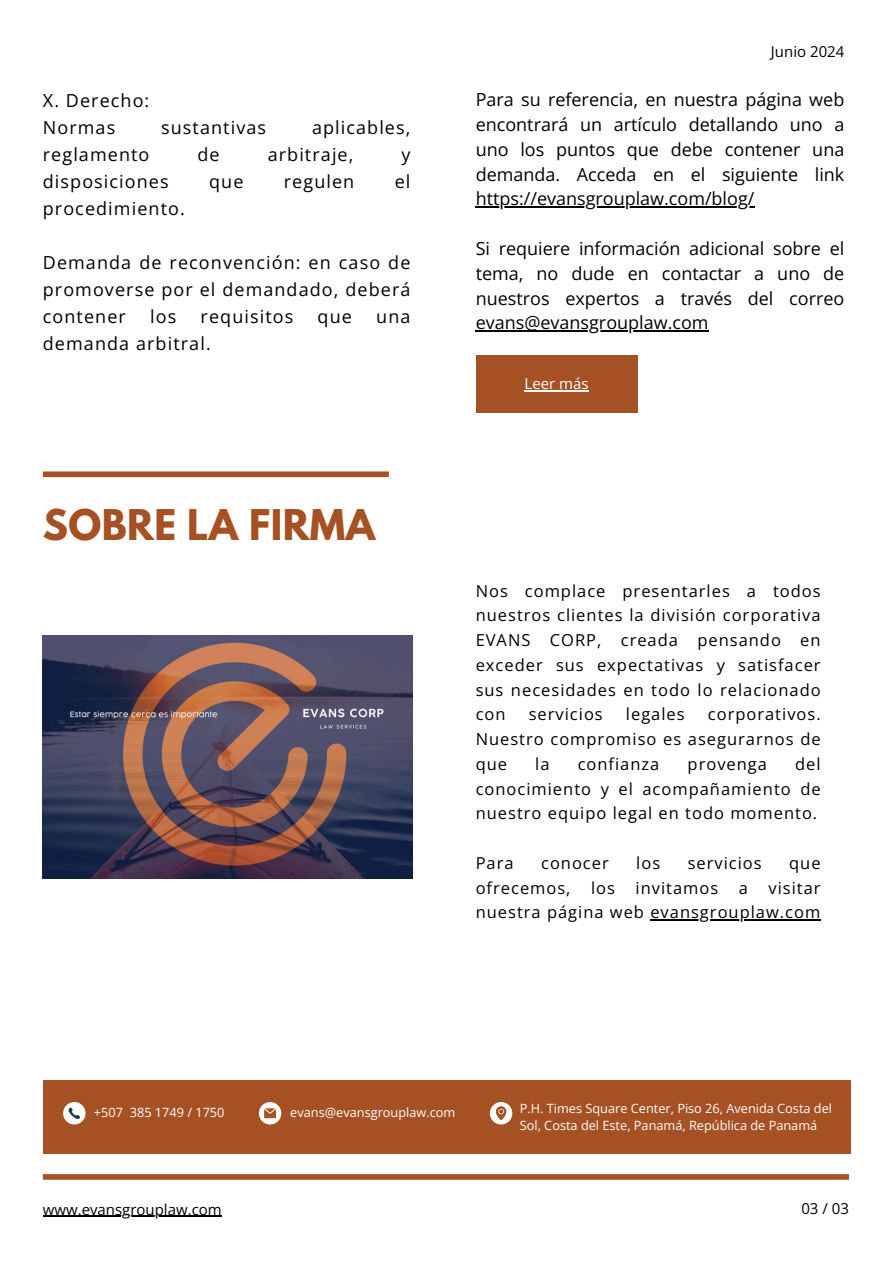
<style>
.page{position:relative;width:894px;height:1264px;background:#fff}
.page>*{position:absolute;margin:0;border:0;box-sizing:border-box;transform-origin:0 0}
.t1{font:700 37.5px "League Spartan";letter-spacing:.01em;color:#a55124}
.t2{font:18px/24.8px "Open Sans";letter-spacing:.06em;color:#000;text-align:justify}
.t3{font:18px "Open Sans";color:#000}
.t4{font:16.5px/24.8px "Open Sans";letter-spacing:.06em;color:#000;text-align:justify}
.t5{font:15px "Open Sans";color:#000}
.t6{font:15px "Open Sans";color:#fff}
.t7{font:12.75px/17px "Open Sans";color:#fff}
</style>
<div class="page">
<div style="left:43px;top:471px;width:346px;height:6px;background:#a55124"></div>
<div style="left:475px;top:355px;width:162px;height:57px;background:#a55124"></div>
<div style="left:43px;top:1080px;width:807px;height:73px;background:#a55124"></div>
<div style="left:43px;top:1174px;width:805px;height:5px;background:#a55124"></div>
<svg style="left:63px;top:1102px;width:22px;height:22px"></svg>
<svg style="left:259px;top:1102px;width:22px;height:22px"></svg>
<svg style="left:489px;top:1102px;width:23px;height:22px"></svg>
<img style="left:43px;top:635px;width:369px;height:243px">
<hr style="left:475px;top:207px;width:279px;height:1px;background:#000">
<hr style="left:475px;top:330px;width:233px;height:1px;background:#000">
<hr style="left:524px;top:390px;width:64px;height:1px;background:#fff">
<hr style="left:650px;top:919px;width:171px;height:1px;background:#000">
<hr style="left:43px;top:1215px;width:179px;height:1px;background:#000">
<h3 class="t2" style="left:43px;top:86px;width:108px;line-height:27px">X. Derecho:<br>Normas</h3>
<h3 class="t2" style="left:161px;top:114px;width:106px">sustantivas</h3>
<h3 class="t2" style="left:312px;top:114px;width:100px">aplicables,</h3>
<h3 class="t2" style="left:43px;top:141px;width:108px">reglamento</h3>
<h3 class="t2" style="left:197px;top:141px;width:24px">de</h3>
<h3 class="t2" style="left:267px;top:141px;width:87px">arbitraje,</h3>
<h3 class="t2" style="left:401px;top:141px;width:11px">y</h3>
<h3 class="t2" style="left:43px;top:168px;width:127px">disposiciones</h3>
<h3 class="t2" style="left:209px;top:168px;width:36px">que</h3>
<h3 class="t2" style="left:284px;top:168px;width:72px">regulen</h3>
<h3 class="t2" style="left:394px;top:168px;width:17px">el</h3>
<h3 class="t2" style="left:43px;top:195px;width:143px">procedimiento.</h3>
<h1 class="t2" style="left:43px;top:248px;width:369px;line-height:27px">Demanda de reconvención: en caso de promoverse por el demandado, deberá contener</h1>
<h1 class="t2" style="left:150px;top:303px;width:28px">los</h1>
<h1 class="t2" style="left:200px;top:303px;width:94px">requisitos</h1>
<h1 class="t2" style="left:317px;top:303px;width:36px">que</h1>
<h1 class="t2" style="left:376px;top:303px;width:36px">una</h1>
<h1 class="t2" style="left:43px;top:330px;width:169px">demanda arbitral.</h1>
<p class="t1" style="left:43px;top:506px;width:334px">SOBRE LA FIRMA</p>
<h2 class="t5" style="left:770px;top:41px;width:75px">Junio 2024</h2>
<h2 class="t2" style="left:475px;top:87px;width:370px">Para su referencia, en nuestra página web encontrará un artículo detallando uno a uno los puntos que debe contener una demanda. Acceda en el siguiente link</h2>
<h2 class="t3" style="left:475px;top:186px;width:280px">https://evansgrouplaw.com/blog/</h2>
<h2 class="t2" style="left:475px;top:236px;width:370px">Si requiere información adicional sobre el tema, no dude en contactar a uno de nuestros expertos a través del correo</h2>
<h2 class="t3" style="left:475px;top:310px;width:234px">evans@evansgrouplaw.com</h2>
<p class="t6" style="left:524px;top:373px;width:66px">Leer más</p>
<h2 class="t4" style="left:475px;top:577px;width:346px">Nos complace presentarles a todos nuestros clientes la división corporativa EVANS CORP, creada pensando en exceder sus expectativas y satisfacer sus necesidades en todo lo relacionado con</h2>
<h2 class="t4" style="left:528px;top:701px;width:76px">servicios</h2>
<h2 class="t4" style="left:625px;top:701px;width:60px">legales</h2>
<h2 class="t4" style="left:475px;top:701px;width:346px;text-indent:232px">corporativos.<br>Nuestro compromiso es asegurarnos de que</h2>
<h2 class="t4" style="left:535px;top:751px;width:16px">la</h2>
<h2 class="t4" style="left:577px;top:751px;width:83px">confianza</h2>
<h2 class="t4" style="left:687px;top:751px;width:81px">provenga</h2>
<h2 class="t4" style="left:475px;top:751px;width:346px;text-indent:319px">del conocimiento y el acompañamiento de nuestro equipo legal en todo momento.</h2>
<h2 class="t4" style="left:475px;top:850px;width:39px">Para</h2>
<h2 class="t4" style="left:541px;top:850px;width:69px">conocer</h2>
<h2 class="t4" style="left:636px;top:850px;width:25px">los</h2>
<h2 class="t4" style="left:687px;top:850px;width:76px">servicios</h2>
<h2 class="t4" style="left:475px;top:850px;width:346px;text-indent:313px">que ofrecemos, los invitamos a visitar nuestra página web evansgrouplaw.com</h2>
<p class="t7" style="left:94px;top:1103px;width:132px">+507 385 1749 / 1750</p>
<p class="t7" style="left:290px;top:1103px;width:166px">evans@evansgrouplaw.com</p>
<h3 class="t7" style="left:519px;top:1099px;width:314px">P.H. Times Square Center, Piso 26, Avenida Costa del<br>Sol, Costa del Este, Panamá, República de Panamá</h3>
<p class="t5" style="left:43px;top:1198px;width:180px">www.evansgrouplaw.com</p>
<p class="t5" style="left:801px;top:1197px;width:49px">03 / 03</p>
</div>
